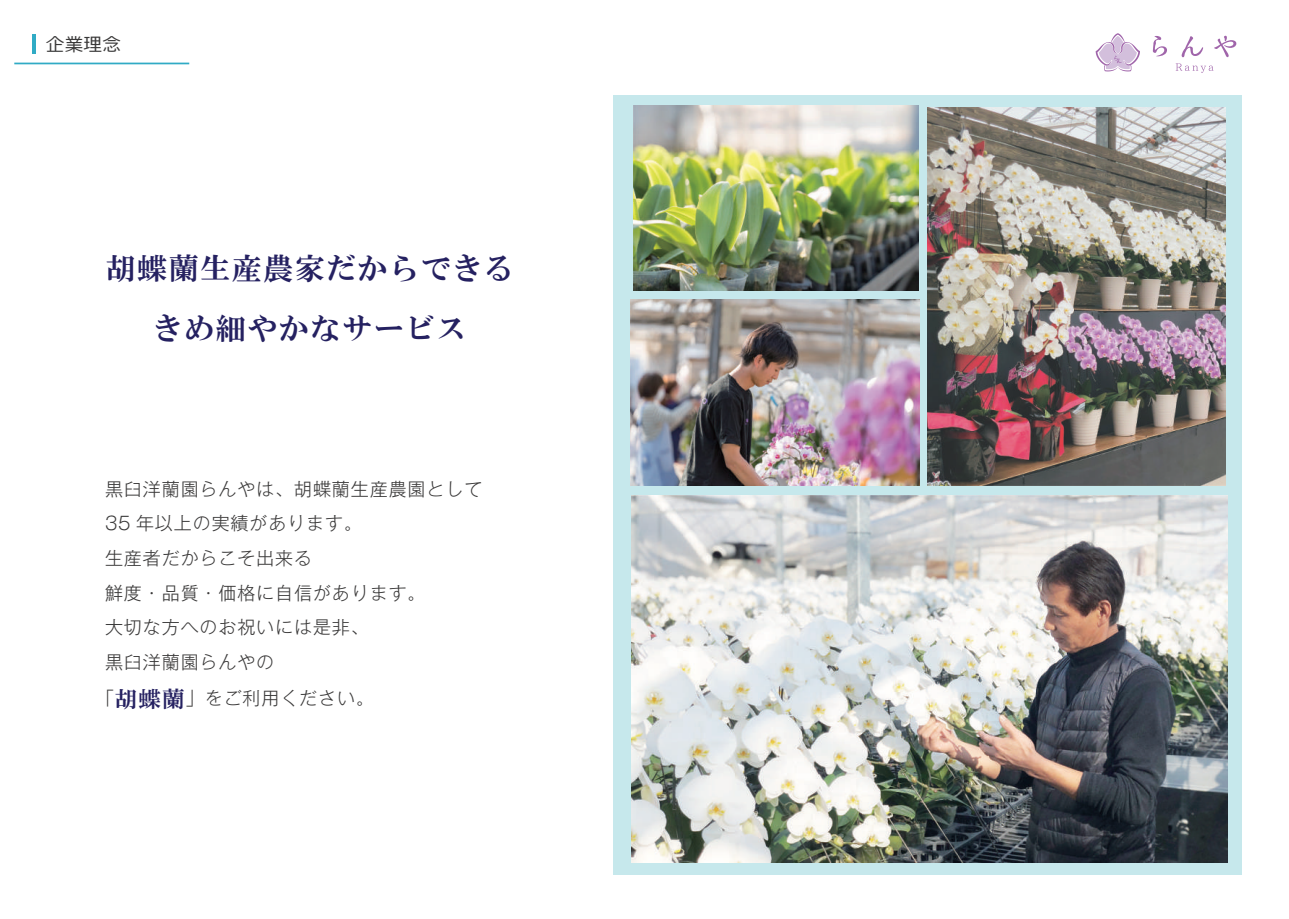
<style>
.page{position:relative;width:1289px;height:919px;background:#fff}
.page>*{position:absolute;margin:0;border:0;box-sizing:border-box;transform-origin:0 0}
.t1{font:30px/60px "HGS Mincho E";letter-spacing:.05em;color:#252161;text-align:center}
.t2{font:300 18px/34.5px "Gothic MB101 Pr 6 N";letter-spacing:.05em;color:#393838}
.t3{font:18px "Meiryo";color:#393838}
.s1{font-family:"HGS Mincho E";font-weight:400;font-size:22.5px;color:#252161}
</style>
<div class="page">
<svg style="left:1095px;top:33px;width:44px;height:38px"></svg>
<svg style="left:1152px;top:36px;width:14px;height:20px"></svg>
<svg style="left:1181px;top:36px;width:22px;height:21px"></svg>
<svg style="left:1214px;top:36px;width:22px;height:21px"></svg>
<svg style="left:1175px;top:63px;width:38px;height:10px"></svg>
<div style="left:14px;top:63px;width:175px;height:1px;border:1px solid #30abc5"></div>
<hr style="left:32px;top:34px;width:4px;height:19px;background:#30abc5">
<div style="left:613px;top:95px;width:628px;height:779px;background:#c6e8ec"></div>
<img style="left:927px;top:107px;width:298px;height:378px">
<img style="left:630px;top:299px;width:289px;height:186px">
<img style="left:633px;top:105px;width:285px;height:185px">
<img style="left:631px;top:496px;width:595px;height:366px">
<p class="t3" style="left:46px;top:32px;width:76px">企業理念</p>
<h1 class="t1" style="left:106px;top:237px;width:410px">胡蝶蘭生産農家だからできるきめ細やかなサービス</h1>
<p class="t2" style="left:105px;top:470px;width:379px">黒臼洋蘭園らんやは、胡蝶蘭生産農園として<br>35 年以上の実績があります。<br>生産者だからこそ出来る<br>鮮度・品質・価格に自信があります。<br>大切な方へのお祝いには是非、<br>黒臼洋蘭園らんやの</p>
<p class="t2" style="left:96px;top:679px;width:279px">「<span class="s1">胡蝶蘭</span>」をご利用ください。</p>
</div>
